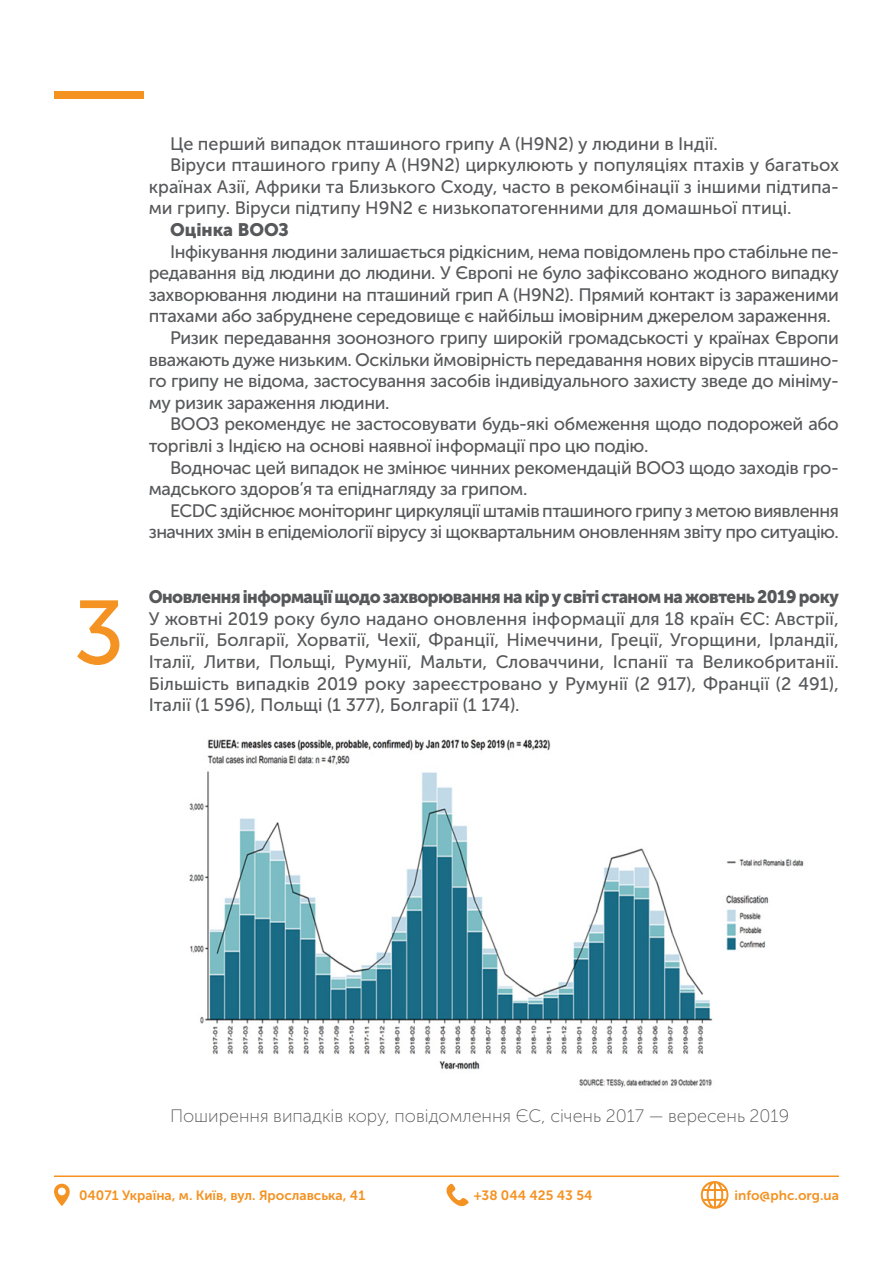
<style>
.page{position:relative;width:893px;height:1263px;background:#fff}
.page>*{position:absolute;margin:0;border:0;box-sizing:border-box;transform-origin:0 0}
.t1{font:90px "Museo Sans Cyrl 500";color:#f49222}
.t2{font:18px/21.6px "Museo Sans Cyrl 500";letter-spacing:-.02em;color:#57585a;text-align:justify}
.t3{font:18px "Museo Sans Cyrl 900";letter-spacing:-.03em;color:#57585a;scale:.95 1}
.t4{font:18px "Museo Sans Cyrl 100";color:#57585a}
.t5{font:18px "Museo Sans Cyrl 500";color:#57585a}
.t6{font:18px "Museo Sans Cyrl 900";color:#57585a}
.t7{font:13.5px "Museo Sans Cyrl 700";color:#f49222}
</style>
<div class="page">
<hr style="left:54px;top:1175px;width:785px;height:2px;background:#f49222">
<svg style="left:701px;top:1181px;width:27px;height:28px"></svg>
<svg style="left:54px;top:1184px;width:16px;height:22px"></svg>
<svg style="left:446px;top:1183px;width:23px;height:23px"></svg>
<div style="left:54px;top:91px;width:90px;height:8px;background:#f49222"></div>
<img style="left:189px;top:739px;width:615px;height:349px">
<p class="t1" style="left:73px;top:584px;width:53px">3</p>
<p class="t5" style="left:170px;top:134px;width:549px">Це перший випадок пташиного грипу А (H9N2) у людини в Індії.</p>
<p class="t2" style="left:149px;top:154px;width:692px;text-indent:21px">Віруси пташиного грипу A (H9N2) циркулюють у популяціях птахів у багатьох країнах Азії, Африки та Близького Сходу, часто в рекомбінації з іншими підтипа&shy;ми грипу. Віруси підтипу H9N2 є низькопатогенними для домашньої птиці.</p>
<p class="t6" style="left:170px;top:219px;width:120px">Оцінка ВООЗ</p>
<p class="t2" style="left:149px;top:241px;width:692px;text-indent:21px">Інфікування людини залишається рідкісним, нема повідомлень про стабільне пе&shy;редавання від людини до людини. У Європі не було зафіксовано жодного випадку захворювання людини на пташиний грип A (H9N2). Прямий контакт із зараженими птахами або забруднене середовище є найбільш імовірним джерелом зараження.</p>
<p class="t2" style="left:149px;top:327px;width:692px;text-indent:21px">Ризик передавання зоонозного грипу широкій громадськості у країнах Європи вважають дуже низьким. Оскільки ймовірність передавання нових вірусів пташино&shy;го грипу не відома, застосування засобів індивідуального захисту зведе до мініму&shy;му ризик зараження людини.</p>
<p class="t2" style="left:149px;top:413px;width:692px;text-indent:21px">ВООЗ рекомендує не застосовувати будь-які обмеження щодо подорожей або торгівлі з Індією на основі наявної інформації про цю подію.</p>
<p class="t2" style="left:149px;top:457px;width:692px;text-indent:21px">Водночас цей випадок не змінює чинних рекомендацій ВООЗ щодо заходів гро&shy;мадського здоров’я та епіднагляду за грипом.</p>
<p class="t2" style="left:149px;top:500px;width:692px;text-align:right">ECDC здійснює моніторинг циркуляції штамів пташиного грипу з метою виявлення значних змін в епідеміології вірусу зі щоквартальним оновленням звіту про ситуацію.</p>
<p class="t3" style="left:149px;top:587px;width:728px">Оновлення інформації щодо захворювання на кір у світі станом на жовтень 2019 року</p>
<p class="t2" style="left:149px;top:608px;width:692px">У жовтні 2019 року було надано оновлення інформації для 18 країн ЄС: Австрії, Бельгії, Болгарії, Хорватії, Чехії, Франції, Німеччини, Греції, Угорщини, Ірландії, Італії, Литви, Польщі, Румунії, Мальти, Словаччини, Іспанії та Великобританії.<br>Більшість випадків 2019 року зареєстровано у Румунії (2 917), Франції (2 491), Італії (1 596), Польщі (1 377), Болгарії (1 174).</p>
<p class="t4" style="left:170px;top:1106px;width:621px">Поширення випадків кору, повідомлення ЄС, січень 2017 — вересень 2019</p>
<p class="t7" style="left:79px;top:1188px;width:288px">04071 Україна, м. Київ, вул. Ярославська, 41</p>
<p class="t7" style="left:474px;top:1188px;width:120px">+38 044 425 43 54</p>
<p class="t7" style="left:735px;top:1188px;width:106px">info@phc.org.ua</p>
</div>
